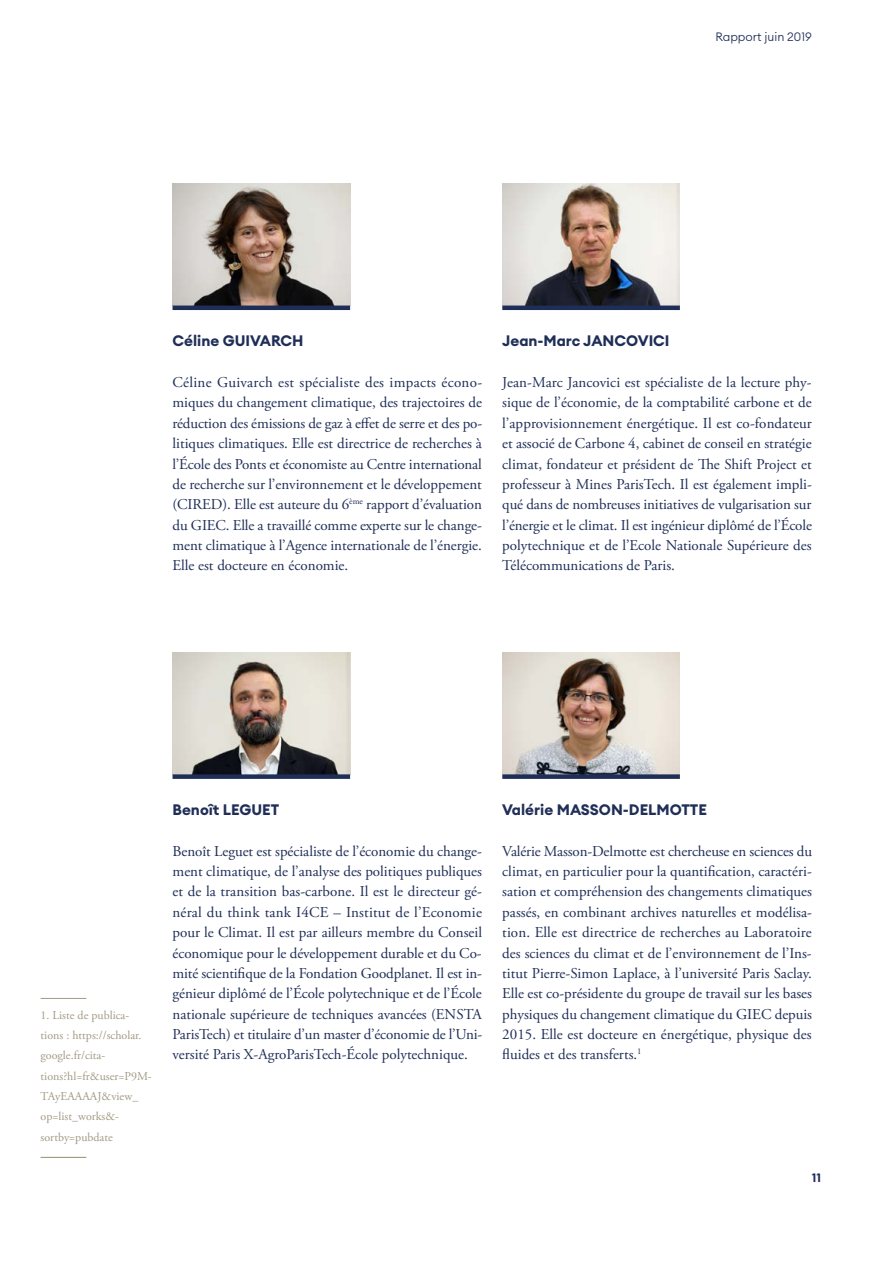
<style>
.page{position:relative;width:893px;height:1263px;background:#fff}
.page>*{position:absolute;margin:0;border:0;box-sizing:border-box;transform-origin:0 0}
.t1{font:15px/20.4px "Adobe Garamond Pro";color:#1f2e57;text-align:justify}
.t2{font:700 15px "Euclid Circular A";color:#1f2e57}
.t3{font:12px/20.4px "Adobe Garamond Pro";color:#a29a83}
.t4{font:300 12px "Euclid Circular A";color:#1f2e57}
.t5{font:700 12px "Euclid Circular A";color:#1f2e57}
</style>
<div class="page">
<img style="left:173px;top:183px;width:177px;height:123px">
<img style="left:173px;top:652px;width:177px;height:122px">
<img style="left:502px;top:183px;width:178px;height:123px">
<img style="left:502px;top:652px;width:178px;height:122px">
<hr style="left:41px;top:998px;width:45px;height:1px;background:#a29a83">
<hr style="left:41px;top:1157px;width:45px;height:1px;background:#a29a83">
<hr style="left:173px;top:306px;width:177px;height:4px;background:#1f2e57">
<div style="left:173px;top:774px;width:177px;height:5px;background:#1f2e57"></div>
<hr style="left:502px;top:306px;width:178px;height:4px;background:#1f2e57">
<div style="left:502px;top:774px;width:178px;height:5px;background:#1f2e57"></div>
<p class="t4" style="left:715px;top:29px;width:98px">Rapport juin 2019</p>
<p class="t2" style="left:173px;top:331px;width:133px">Céline GUIVARCH</p>
<p class="t1" style="left:173px;top:373px;width:311px">Céline Guivarch est spécialiste des impacts écono&shy;miques du changement climatique, des trajectoires de réduction des émissions de gaz à effet de serre et des po&shy;litiques climatiques. Elle est directrice de recherches à l’École des Ponts et économiste au Centre international de recherche sur l’environnement et le développement (CIRED). Elle est auteure du 6<sup>ème</sup> rapport d’évaluation du GIEC. Elle a travaillé comme experte sur le change&shy;ment climatique à l’Agence internationale de l’énergie.<br>Elle est docteure en économie.</p>
<p class="t2" style="left:502px;top:331px;width:169px">Jean-Marc JANCOVICI</p>
<p class="t1" style="left:502px;top:373px;width:311px">Jean-Marc Jancovici est spécialiste de la lecture phy&shy;sique de l’économie, de la comptabilité carbone et de l’approvisionnement énergétique. Il est co-fondateur et associé de Carbone 4, cabinet de conseil en stratégie climat, fondateur et président de The Shift Project et professeur à Mines ParisTech. Il est également impli&shy;qué dans de nombreuses initiatives de vulgarisation sur l’énergie et le climat. Il est ingénieur diplômé de l’École polytechnique et de l’Ecole Nationale Supérieure des Télécommunications de Paris.</p>
<p class="t3" style="left:41px;top:1005px;width:113px">1. Liste de publica&shy;tions : https://scholar. google.fr/cita&shy;tions?hl=fr&amp;user=P9M-<br>TAyEAAAAJ&amp;view_ op=list_works&amp;- sortby=pubdate</p>
<p class="t2" style="left:173px;top:800px;width:108px">Benoît LEGUET</p>
<p class="t1" style="left:173px;top:841px;width:311px">Benoît Leguet est spécialiste de l’économie du change&shy;ment climatique, de l’analyse des politiques publiques et de la transition bas-carbone. Il est le directeur gé&shy;néral du think tank I4CE – Institut de l’Economie pour le Climat. Il est par ailleurs membre du Conseil économique pour le développement durable et du Co&shy;mité scientifique de la Fondation Goodplanet. Il est in&shy;génieur diplômé de l’École polytechnique et de l’École nationale supérieure de techniques avancées (ENSTA ParisTech) et titulaire d’un master d’économie de l’Uni&shy;versité Paris X-AgroParisTech-École polytechnique.</p>
<p class="t2" style="left:502px;top:800px;width:206px">Valérie MASSON-DELMOTTE</p>
<p class="t1" style="left:502px;top:841px;width:311px">Valérie Masson-Delmotte est chercheuse en sciences du climat, en particulier pour la quantification, caractéri&shy;sation et compréhension des changements climatiques passés, en combinant archives naturelles et modélisa&shy;tion. Elle est directrice de recherches au Laboratoire des sciences du climat et de l’environnement de l’Ins&shy;titut Pierre-Simon Laplace, à l’université Paris Saclay.<br>Elle est co-présidente du groupe de travail sur les bases physiques du changement climatique du GIEC depuis 2015. Elle est docteure en énergétique, physique des fluides et des transferts.<sup>1</sup></p>
<p class="t5" style="left:812px;top:1169px;width:11px">11</p>
</div>
